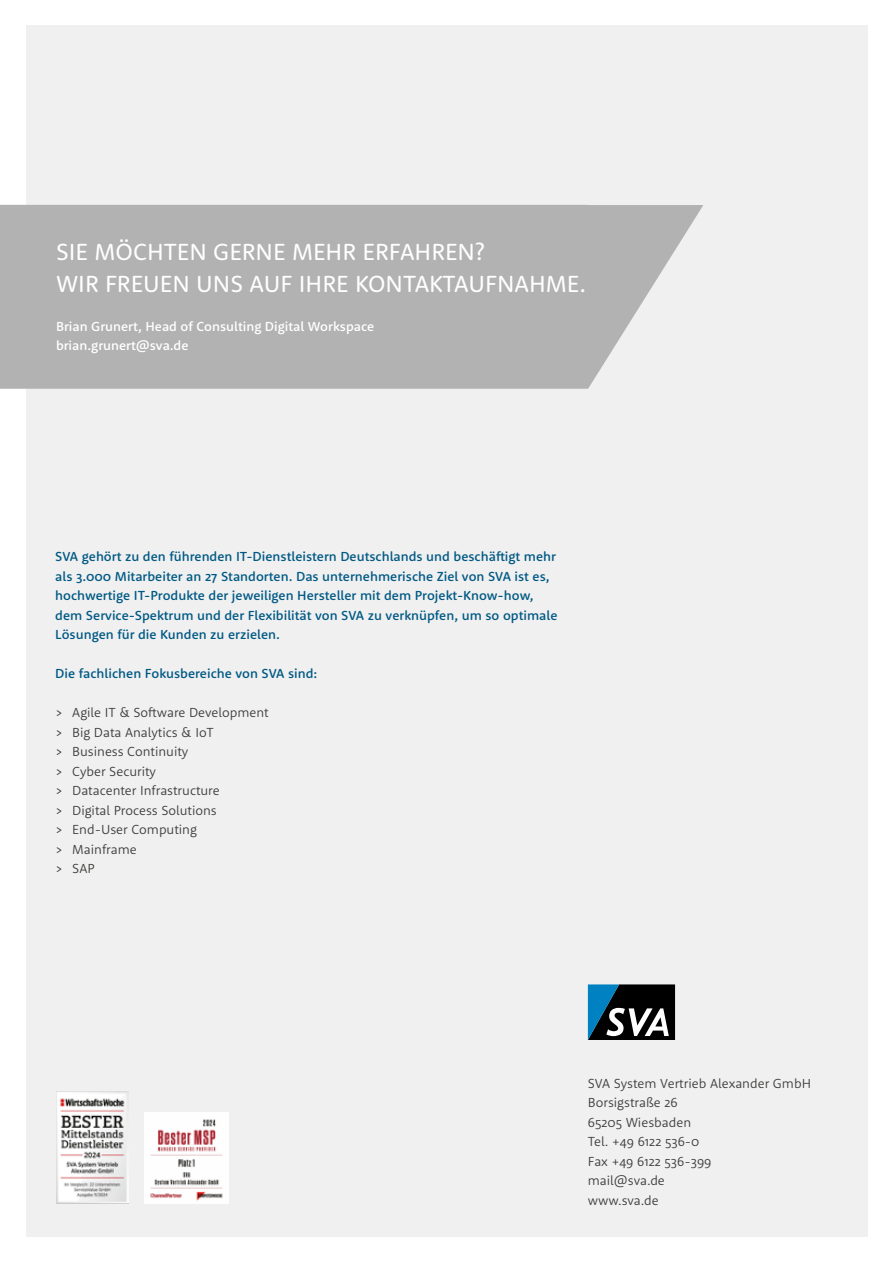
<style>
.page{position:relative;width:893px;height:1263px;background:#fff}
.page>*{position:absolute;margin:0;border:0;box-sizing:border-box;transform-origin:0 0}
.t1{font:24px/31.5px "Rooney Sans";color:#fff}
.t2{font:500 13.5px/19.5px "Rooney Sans";color:#005984}
.t3{font:300 13.5px/19.5px "Rooney Sans";color:#3c3c3b}
.t4{font:500 13.5px/19.5px "Rooney Sans";color:#fff}
</style>
<div class="page">
<div style="left:26px;top:26px;width:841px;height:1211px;background:#ededed"></div>
<svg style="left:0;top:205px;width:703px;height:184px;fill:#b3b2b2"></svg>
<img style="left:145px;top:1113px;width:84px;height:90px">
<img style="left:56px;top:1091px;width:72px;height:112px">
<svg style="left:588px;top:984px;width:87px;height:56px"></svg>
<h1 class="t1" style="left:56px;top:236px;width:532px">SIE MÖCHTEN GERNE MEHR ERFAHREN?<br>WIR FREUEN UNS AUF IHRE KONTAKTAUFNAHME.</h1>
<p class="t4" style="left:56px;top:316px;width:320px">Brian Grunert, Head of Consulting Digital Workspace brian.grunert@sva.de</p>
<p class="t2" style="left:55px;top:546px;width:504px">SVA gehört zu den führenden IT-Dienstleistern Deutschlands und beschäftigt mehr als 3.000 Mitarbeiter an 27 Standorten. Das unternehmerische Ziel von SVA ist es, hochwertige IT-Produkte der jeweiligen Hersteller mit dem Projekt-Know-how, dem Service-Spektrum und der Flexibilität von SVA zu verknüpfen, um so optimale Lösungen für die Kunden zu erzielen.</p>
<p class="t2" style="left:55px;top:663px;width:264px">Die fachlichen Fokusbereiche von SVA sind:</p>
<p class="t3" style="left:55px;top:702px;width:215px">&gt; Agile IT &amp; Software Development &gt; Big Data Analytics &amp; IoT<br>&gt; Business Continuity<br>&gt; Cyber Security<br>&gt; Datacenter Infrastructure<br>&gt; Digital Process Solutions<br>&gt; End-User Computing<br>&gt; Mainframe<br>&gt; SAP</p>
<p class="t3" style="left:588px;top:1073px;width:225px">SVA System Vertrieb Alexander GmbH<br>Borsigstraße 26<br>65205 Wiesbaden<br>Tel. +49 6122 536-0<br>Fax +49 6122 536-399<br>mail@sva.de<br>www.sva.de</p>
</div>
